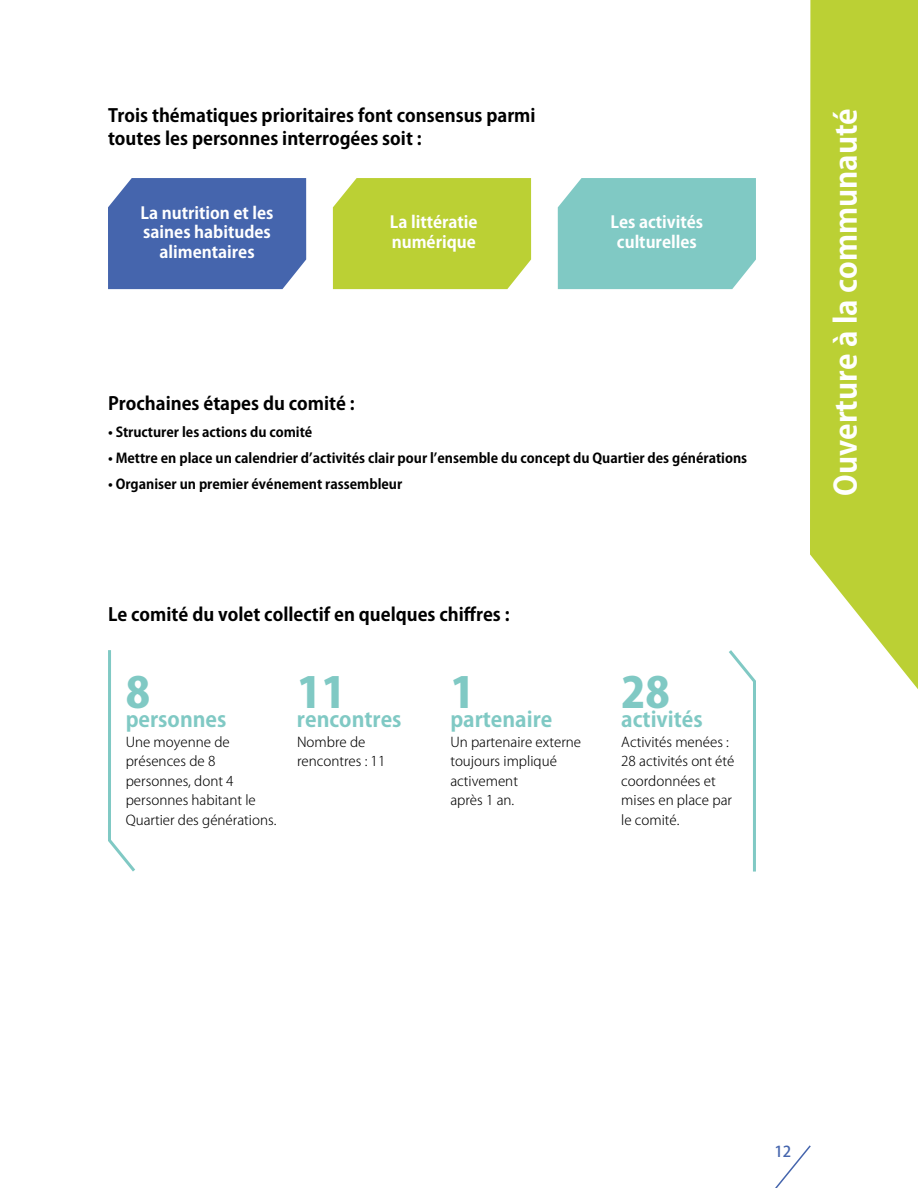
<style>
.page{position:relative;width:918px;height:1188px;background:#fff}
.page>*{position:absolute;margin:0;border:0;box-sizing:border-box;transform-origin:0 0}
.t1{font:800 42px "Koz Go Pro";color:#80c9c4}
.t2{font:700 30px "Koz Go Pro";color:#fff}
.t3{font:700 21px "Koz Go Pro";color:#80c9c4}
.t4{font:700 18px/22.5px "Koz Go Pro";color:#000}
.t5{font:700 16.5px/19.5px "Koz Go Pro";color:#fff;text-align:center}
.t6{font:500 15px "Koz Go Pro";color:#4565ad}
.t7{font:300 13.5px/19.5px "Koz Go Pro";color:#000}
.t8{font:700 13.5px "Koz Go Pro";color:#000}
</style>
<div class="page">
<div style="left:108px;top:178px;width:198px;height:111px;background:#4565ad"></div>
<div style="left:333px;top:178px;width:198px;height:111px;background:#bbd034"></div>
<div style="left:558px;top:178px;width:198px;height:111px;background:#80c9c4"></div>
<svg style="left:810px;top:0;width:108px;height:689px;background:#c4d650"></svg>
<svg style="left:775px;top:1145px;width:36px;height:43px"></svg>
<svg style="left:108px;top:650px;width:27px;height:222px"></svg>
<svg style="left:729px;top:650px;width:27px;height:222px"></svg>
<h3 class="t4" style="left:108px;top:106px;width:429px">Trois thématiques prioritaires font consensus parmi toutes les personnes interrogées soit :</h3>
<p class="t5" style="left:141px;top:204px;width:134px">La nutrition et les saines habitudes alimentaires</p>
<p class="t5" style="left:390px;top:213px;width:89px;text-align:left">La littératie numérique</p>
<p class="t5" style="left:611px;top:213px;width:94px">Les activités culturelles</p>
<h3 class="t4" style="left:108px;top:394px;width:248px">Prochaines étapes du comité :</h3>
<p class="t8" style="left:108px;top:423px;width:206px">• Structurer les actions du comité</p>
<p class="t8" style="left:108px;top:449px;width:641px">• Mettre en place un calendrier d’activités clair pour l’ensemble du concept du Quartier des générations</p>
<p class="t8" style="left:108px;top:476px;width:296px">• Organiser un premier événement rassembleur</p>
<h3 class="t4" style="left:108px;top:605px;width:403px">Le comité du volet collectif en quelques chiffres :</h3>
<h1 class="t1" style="left:126px;top:665px;width:26px">8</h1>
<h3 class="t3" style="left:126px;top:706px;width:102px">personnes</h3>
<p class="t7" style="left:126px;top:732px;width:152px">Une moyenne de présences de 8 personnes, dont 4 personnes habitant le<br>Quartier des générations.</p>
<h1 class="t1" style="left:297px;top:665px;width:50px">11</h1>
<h3 class="t3" style="left:297px;top:706px;width:106px">rencontres</h3>
<p class="t7" style="left:297px;top:732px;width:90px">Nombre de rencontres : 11</p>
<h1 class="t1" style="left:450px;top:665px;width:26px">1</h1>
<h3 class="t3" style="left:450px;top:706px;width:104px">partenaire</h3>
<p class="t7" style="left:450px;top:732px;width:132px">Un partenaire externe toujours impliqué activement<br>après 1 an.</p>
<h1 class="t1" style="left:621px;top:665px;width:50px">28</h1>
<h3 class="t3" style="left:621px;top:706px;width:83px">activités</h3>
<p class="t7" style="left:621px;top:732px;width:115px">Activités menées :<br>28 activités ont été coordonnées et mises en place par le comité.</p>
<h2 class="t2" style="left:826px;top:496px;width:389px;rotate:-90deg">Ouverture à la communauté</h2>
<p class="t6" style="left:774px;top:1142px;width:18px">12</p>
</div>
